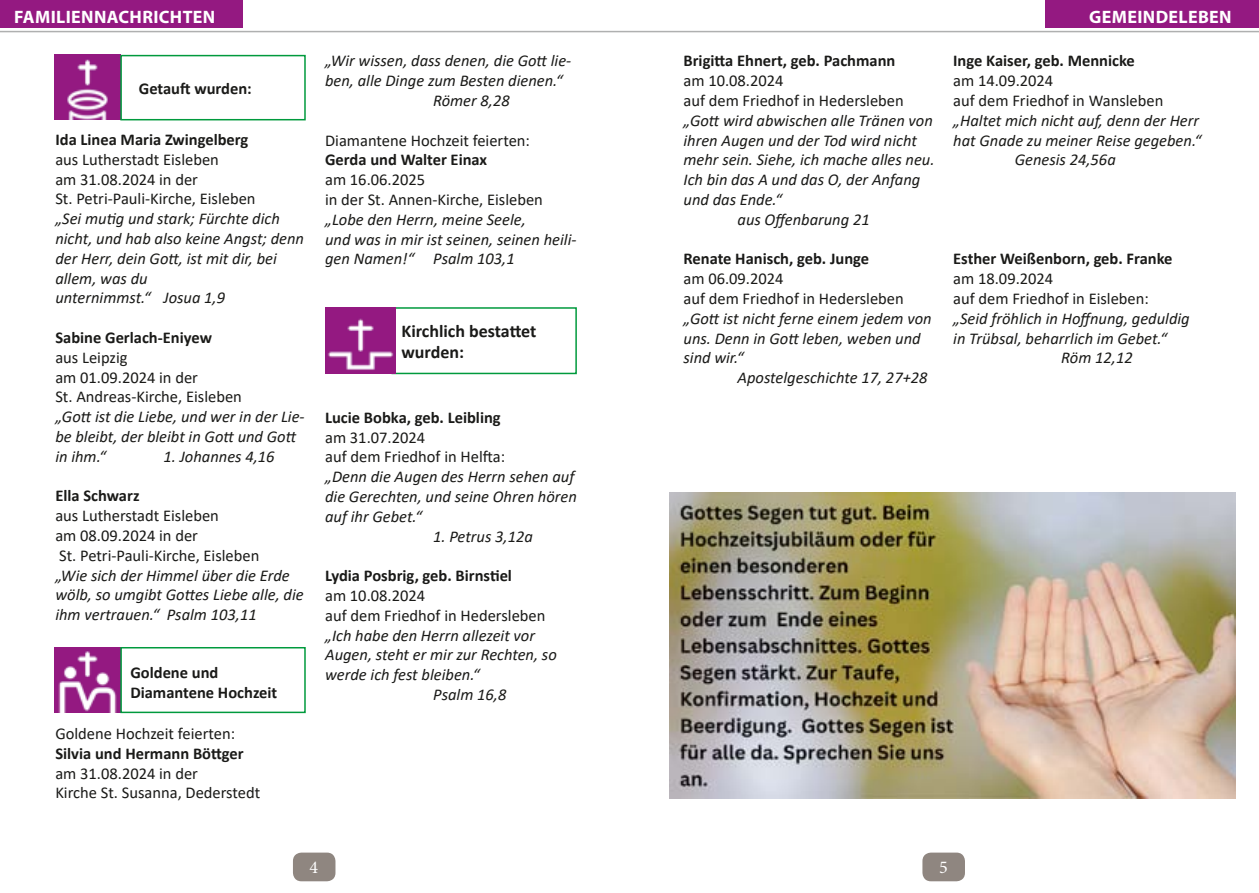
<style>
.page{position:relative;width:1259px;height:893px;background:#fff}
.page>*{position:absolute;margin:0;border:0;box-sizing:border-box;transform-origin:0 0}
.t1{font:700 18px "Myriad Pro";letter-spacing:.02em;color:#fff}
.t2{font:700 18px/21.6px "Calibri";color:#1a1a18}
.t3{font:18px "Minion Pro";color:#fff}
.t4{font:italic 16.5px/19.8px "Calibri";color:#1a1a18}
.t5{font:16.5px/19.8px "Calibri";color:#1a1a18}
.t6{font:700 16.5px/19.8px "Calibri";color:#1a1a18}
</style>
<div class="page">
<div style="left:293px;top:853px;width:42px;height:28px;background:#8f8680;border-radius:9px"></div>
<div style="left:922px;top:853px;width:43px;height:28px;background:#8f8680;border-radius:9px"></div>
<img style="left:669px;top:492px;width:566px;height:306px">
<hr style="left:0;top:31px;width:1259px;height:1px;background:#afb0b0">
<div style="left:1045px;top:0;width:214px;height:28px;background:#941981"></div>
<img style="left:54px;top:54px;width:66px;height:66px">
<div style="left:120px;top:55px;width:186px;height:65px;border:2px solid #009a3d"></div>
<div style="left:391px;top:307px;width:186px;height:67px;border:2px solid #009a3d"></div>
<img style="left:325px;top:308px;width:70px;height:66px">
<img style="left:54px;top:648px;width:66px;height:64px">
<div style="left:120px;top:647px;width:186px;height:66px;border:2px solid #009a3d"></div>
<div style="left:0;top:0;width:242px;height:28px;background:#941981"></div>
<p class="t1" style="left:14px;top:6px;width:116px">FAMILIENNACHRICH</p>
<p class="t1" style="left:183px;top:6px;width:34px">TEN</p>
<p class="t6" style="left:139px;top:78px;width:114px">Getauft wurden:</p>
<p class="t6" style="left:55px;top:129px;width:195px">Ida Linea Maria Zwingelberg</p>
<p class="t5" style="left:55px;top:149px;width:202px">aus Lutherstadt Eisleben<br>am 31.08.2024 in der<br>St. Petri-Pauli-Kirche, Eisleben</p>
<p class="t4" style="left:55px;top:208px;width:250px">„Sei mutig und stark; Fürchte dich nicht, und hab also keine Angst; denn der Herr, dein Gott, ist mit dir, bei allem, was du<br>unternimmst.“ Josua 1,9</p>
<p class="t6" style="left:55px;top:327px;width:158px">Sabine Gerlach-Eniyew</p>
<p class="t5" style="left:55px;top:347px;width:188px">aus Leipzig<br>am 01.09.2024 in der<br>St. Andreas-Kirche, Eisleben</p>
<p class="t4" style="left:55px;top:406px;width:251px">„Gott ist die Liebe, und wer in der Lie&shy;be bleibt, der bleibt in Gott und Gott in ihm.“</p>
<p class="t4" style="left:163px;top:446px;width:113px">1. Johannes 4,16</p>
<p class="t6" style="left:55px;top:486px;width:86px">Ella Schwarz</p>
<p class="t5" style="left:55px;top:505px;width:205px">aus Lutherstadt Eisleben<br>am 08.09.2024 in der<br>St. Petri-Pauli-Kirche, Eisleben</p>
<p class="t4" style="left:55px;top:564px;width:250px">„Wie sich der Himmel über die Erde wölb, so umgibt Gottes Liebe alle, die ihm vertrauen.“ Psalm 103,11</p>
<p class="t6" style="left:130px;top:663px;width:148px">Goldene und<br>Diamantene Hochzeit</p>
<p class="t5" style="left:55px;top:723px;width:181px">Goldene Hochzeit feierten:</p>
<p class="t6" style="left:55px;top:743px;width:190px">Silvia und Hermann Böttger</p>
<p class="t5" style="left:55px;top:763px;width:206px">am 31.08.2024 in der<br>Kirche St. Susanna, Dederstedt</p>
<p class="t4" style="left:325px;top:50px;width:248px">„Wir wissen, dass denen, die Gott lie-</p>
<p class="t4" style="left:325px;top:70px;width:239px">ben, alle Dinge zum Besten dienen.“</p>
<p class="t4" style="left:433px;top:90px;width:78px">Römer 8,28</p>
<p class="t5" style="left:325px;top:130px;width:206px">Diamantene Hochzeit feierten:</p>
<p class="t6" style="left:325px;top:150px;width:163px">Gerda und Walter Einax</p>
<p class="t5" style="left:325px;top:169px;width:219px">am 16.06.2025<br>in der St. Annen-Kirche, Eisleben</p>
<p class="t4" style="left:325px;top:209px;width:253px">„Lobe den Herrn, meine Seele,<br>und was in mir ist seinen, seinen heili&shy;gen Namen!“ Psalm 103,1</p>
<p class="t2" style="left:401px;top:320px;width:136px">Kirchlich bestattet wurden:</p>
<p class="t6" style="left:325px;top:407px;width:177px">Lucie Bobka, geb. Leibling</p>
<p class="t5" style="left:325px;top:427px;width:182px">am 31.07.2024<br>auf dem Friedhof in Helfta:</p>
<p class="t4" style="left:325px;top:466px;width:253px">„Denn die Augen des Herrn sehen auf die Gerechten, und seine Ohren hören auf ihr Gebet.“</p>
<p class="t4" style="left:433px;top:525px;width:101px">1. Petrus 3,12a</p>
<p class="t6" style="left:325px;top:566px;width:188px">Lydia Posbrig, geb. Birnstiel</p>
<p class="t5" style="left:325px;top:585px;width:222px">am 10.08.2024<br>auf dem Friedhof in Hedersleben</p>
<p class="t4" style="left:325px;top:624px;width:211px">„Ich habe den Herrn allezeit vor</p>
<p class="t4" style="left:325px;top:644px;width:233px">Augen, steht er mir zur Rechten, so</p>
<p class="t4" style="left:325px;top:664px;width:156px">werde ich fest bleiben.“</p>
<p class="t4" style="left:433px;top:684px;width:75px">Psalm 16,8</p>
<p class="t6" style="left:683px;top:51px;width:213px">Brigitta Ehnert, geb. Pachmann</p>
<p class="t5" style="left:683px;top:70px;width:222px">am 10.08.2024<br>auf dem Friedhof in Hedersleben</p>
<p class="t4" style="left:683px;top:110px;width:251px">„Gott wird abwischen alle Tränen von</p>
<p class="t4" style="left:683px;top:129px;width:235px">ihren Augen und der Tod wird nicht</p>
<p class="t4" style="left:683px;top:149px;width:253px">mehr sein. Siehe, ich mache alles neu.</p>
<p class="t4" style="left:683px;top:169px;width:238px">Ich bin das A und das O, der Anfang</p>
<p class="t4" style="left:683px;top:189px;width:100px">und das Ende.“</p>
<p class="t4" style="left:737px;top:209px;width:134px">aus Offenbarung 21</p>
<p class="t6" style="left:683px;top:249px;width:187px">Renate Hanisch, geb. Junge</p>
<p class="t5" style="left:683px;top:268px;width:222px">am 06.09.2024<br>auf dem Friedhof in Hedersleben</p>
<p class="t4" style="left:683px;top:308px;width:250px">„Gott ist nicht ferne einem jedem von uns. Denn in Gott leben, weben und sind wir.“</p>
<p class="t4" style="left:737px;top:367px;width:192px">Apostelgeschichte 17, 27+28</p>
<p class="t1" style="left:1089px;top:6px;width:144px">GEMEINDELEBEN</p>
<p class="t6" style="left:953px;top:51px;width:183px">Inge Kaiser, geb. Mennicke</p>
<p class="t5" style="left:953px;top:70px;width:212px">am 14.09.2024<br>auf dem Friedhof in Wansleben</p>
<p class="t4" style="left:953px;top:110px;width:247px">„Haltet mich nicht auf, denn der Herr</p>
<p class="t4" style="left:953px;top:129px;width:250px">hat Gnade zu meiner Reise gegeben.“</p>
<p class="t4" style="left:1014px;top:149px;width:103px">Genesis 24,56a</p>
<p class="t6" style="left:953px;top:249px;width:221px">Esther Weißenborn, geb. Franke</p>
<p class="t5" style="left:953px;top:268px;width:197px">am 18.09.2024<br>auf dem Friedhof in Eisleben:</p>
<p class="t4" style="left:953px;top:308px;width:238px">„Seid fröhlich in Hoffnung, geduldig</p>
<p class="t4" style="left:953px;top:327px;width:215px">in Trübsal, beharrlich im Gebet.“</p>
<p class="t4" style="left:1061px;top:347px;width:73px">Röm 12,12</p>
<p class="t3" style="left:310px;top:856px;width:10px">4</p>
<p class="t3" style="left:939px;top:856px;width:10px">5</p>
</div>
